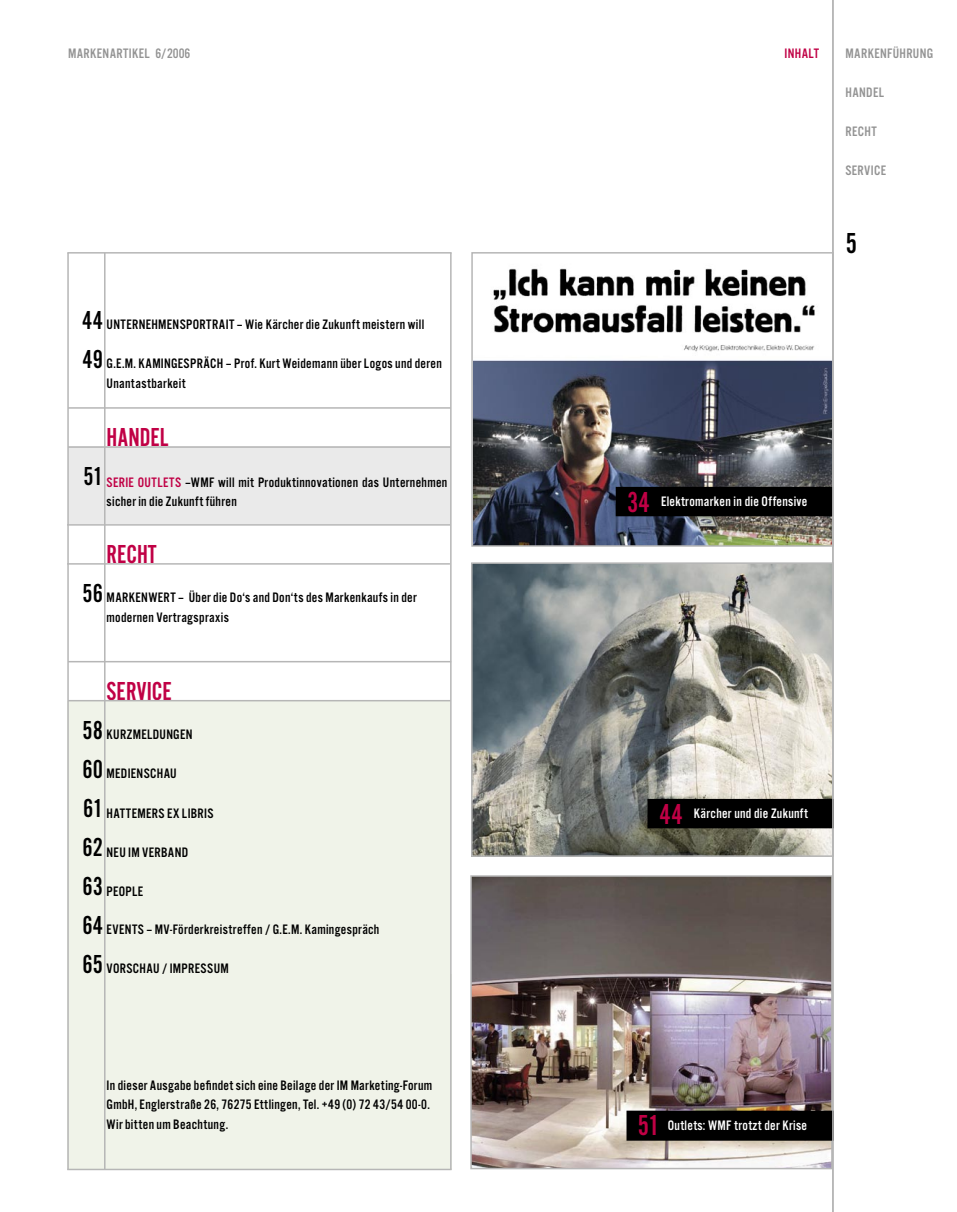
<style>
.page{position:relative;width:957px;height:1212px;background:#fff}
.page>*{position:absolute;margin:0;border:0;box-sizing:border-box;transform-origin:0 0}
.t1{font:30px "Alternate Got No 2 D";color:#c00045}
.t2{font:30px "Alternate Got No 2 D";color:#000}
.t3{font:27px/39px "Alternate Got No 2 D";color:#000}
.t4{font:27px "Alternate Got No 2 D";color:#c00045}
.t5{font:14.25px/19.5px "Alternate Got No 3 D";letter-spacing:.02em;color:#000}
.t6{font:14.25px "Alternate Got No 3 D";letter-spacing:.02em;color:#fff}
.t7{font:14.25px "Alternate Got No 3 D";letter-spacing:.025em;color:#939393}
.t8{font:14.25px "Alternate Got No 3 D";letter-spacing:.025em;color:#c00045}
.s1{color:#c00045}
.s2{font-family:"Alternate Got No 2 D";font-size:30px;color:#c00045}
</style>
<div class="page">
<div style="left:67px;top:701px;width:383px;height:468px;background:#f0f3e9"></div>
<div style="left:69px;top:446px;width:382px;height:78px;background:#eaeaea"></div>
<img style="left:473px;top:878px;width:356px;height:288px">
<div style="left:470px;top:875px;width:362px;height:294px;border:2px solid #b6b6b6"></div>
<img style="left:474px;top:268px;width:356px;height:276px">
<div style="left:471px;top:252px;width:362px;height:295px;border:2px solid #b6b6b6"></div>
<img style="left:474px;top:565px;width:356px;height:289px">
<div style="left:471px;top:562px;width:362px;height:295px;border:2px solid #b6b6b6"></div>
<hr style="left:67px;top:253px;width:2px;height:916px;background:#b6b6b6">
<hr style="left:104px;top:253px;width:2px;height:916px;background:#b6b6b6">
<hr style="left:67px;top:1169px;width:384px;height:1px;background:#b6b6b6">
<hr style="left:450px;top:253px;width:1px;height:916px;background:#b6b6b6">
<div style="left:626px;top:1110px;width:206px;height:31px;background:#000"></div>
<div style="left:647px;top:799px;width:185px;height:29px;background:#000"></div>
<div style="left:616px;top:487px;width:216px;height:29px;background:#000"></div>
<hr style="left:832px;top:0;width:1px;height:1212px;background:#b6b6b6">
<hr style="left:67px;top:252px;width:384px;height:2px;background:#b6b6b6">
<hr style="left:68px;top:407px;width:383px;height:2px;background:#b6b6b6">
<hr style="left:68px;top:446px;width:383px;height:2px;background:#b6b6b6">
<hr style="left:67px;top:524px;width:383px;height:2px;background:#b6b6b6">
<hr style="left:67px;top:563px;width:383px;height:2px;background:#b6b6b6">
<hr style="left:68px;top:661px;width:383px;height:1px;background:#b6b6b6">
<hr style="left:68px;top:700px;width:383px;height:1px;background:#b6b6b6">
<p class="t7" style="left:68px;top:46px;width:124px">MARKENARTIKEL 6/ 2006</p>
<h2 class="t3" style="left:82px;top:301px;width:22px">44<br>49</h2>
<p class="t5" style="left:107px;top:315px;width:319px">UNTERNEHMENSPORTRAIT – Wie Kärcher die Zukunft meistern will</p>
<p class="t5" style="left:107px;top:354px;width:337px">G.E.M. KAMINGESPRÄCH – Prof. Kurt Weidemann über Logos und deren<br>Unantastbarkeit</p>
<h2 class="t4" style="left:107px;top:423px;width:63px">HANDEL</h2>
<p class="t5" style="left:107px;top:472px;width:342px"><span class="s1">SERIE OUTLETS</span> –WMF will mit Produktinnovationen das Unternehmen sicher in die Zukunft führen</p>
<h2 class="t4" style="left:107px;top:540px;width:52px">RECHT</h2>
<p class="t5" style="left:107px;top:588px;width:311px">MARKENWERT – Über die Do‘s and Don‘ts des Markenkaufs in der modernen Vertragspraxis</p>
<h2 class="t3" style="left:83px;top:457px;width:21px">51</h2>
<h2 class="t3" style="left:83px;top:574px;width:22px">56</h2>
<h2 class="t4" style="left:107px;top:677px;width:67px">SERVICE</h2>
<p class="t5" style="left:107px;top:724px;width:87px">KURZMELDUNGEN</p>
<p class="t5" style="left:107px;top:763px;width:72px">MEDIENSCHAU</p>
<p class="t5" style="left:107px;top:804px;width:108px">HATTEMERS EX LIBRIS</p>
<p class="t5" style="left:107px;top:843px;width:83px">NEU IM VERBAND</p>
<p class="t5" style="left:107px;top:882px;width:38px">PEOPLE</p>
<p class="t5" style="left:107px;top:919px;width:274px">EVENTS – MV-Förderkreistreffen / G.E.M. Kamingespräch</p>
<p class="t5" style="left:107px;top:958px;width:124px">VORSCHAU / IMPRESSUM</p>
<h2 class="t3" style="left:82px;top:710px;width:22px;text-align:justify">58<br>60<br>61<br>62<br>63<br>64<br>65</h2>
<p class="t5" style="left:107px;top:1075px;width:327px">In dieser Ausgabe befindet sich eine Beilage der IM Marketing-Forum<br>GmbH, Englerstraße 26, 76275 Ettlingen, Tel. +49 (0) 72 43/54 00-0.<br>Wir bitten um Beachtung.</p>
<p class="t8" style="left:784px;top:46px;width:36px">INHALT</p>
<p class="t7" style="left:845px;top:46px;width:89px">MARKENFÜHRUNG</p>
<p class="t7" style="left:845px;top:85px;width:40px">HANDEL</p>
<p class="t7" style="left:845px;top:124px;width:33px">RECHT</p>
<p class="t7" style="left:845px;top:163px;width:42px">SERVICE</p>
<h1 class="t2" style="left:846px;top:227px;width:13px">5</h1>
<p class="t6" style="left:627px;top:494px;width:182px"><span class="s2">34</span> Elektromarken in die Offensive</p>
<h1 class="t1" style="left:659px;top:799px;width:25px">44</h1>
<p class="t6" style="left:694px;top:806px;width:116px">Kärcher und die Zukunft</p>
<p class="t6" style="left:637px;top:1118px;width:171px"><span class="s2">51</span> Outlets: WMF trotzt der Krise</p>
</div>
